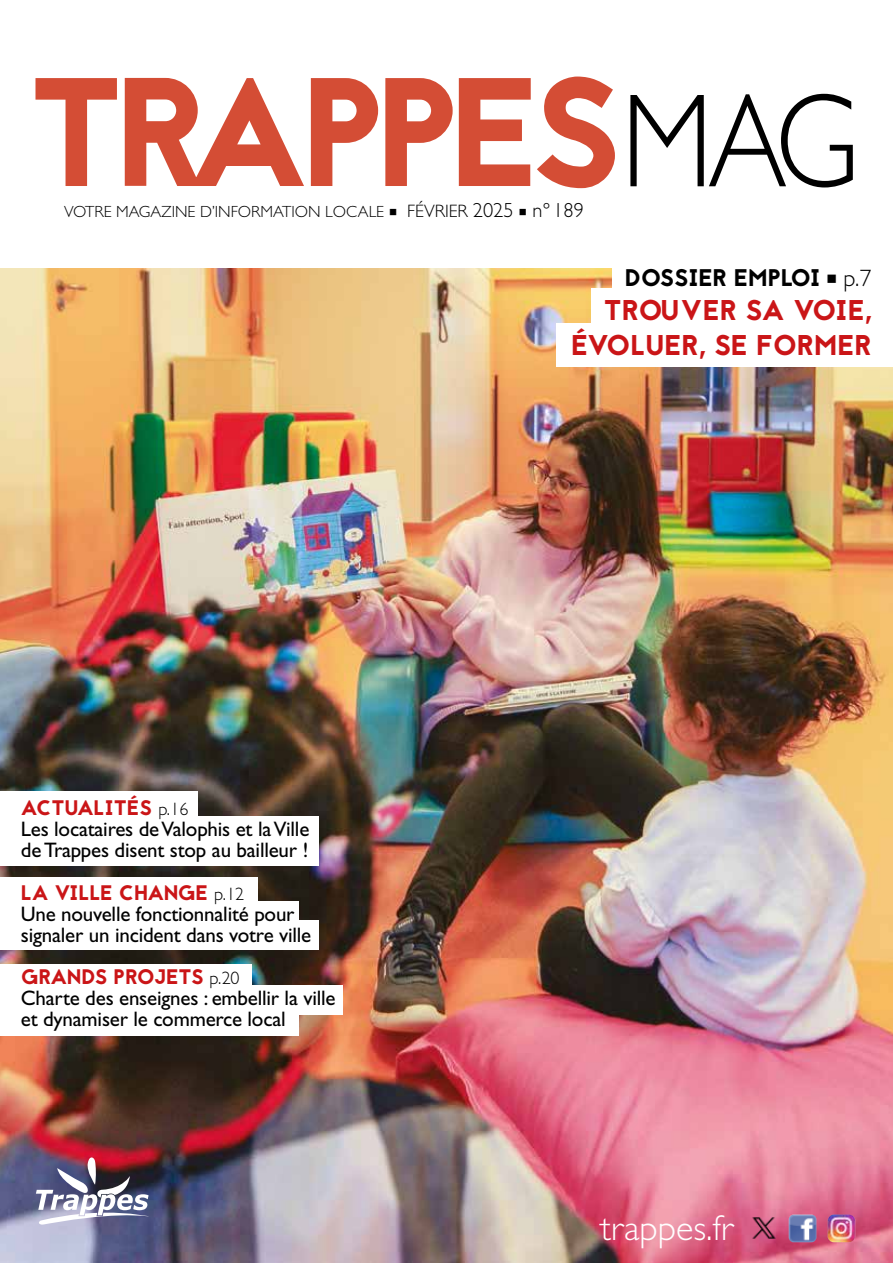
<style>
.page{position:relative;width:893px;height:1263px;background:#fff}
.page>*{position:absolute;margin:0;border:0;box-sizing:border-box;transform-origin:0 0}
.t1{font:300 36px "Gill Sans Std";color:#fff}
.t2{font:28.5px/34.5px "Jaapokki";letter-spacing:.01em;color:#ca1517;text-align:right}
.t3{font:24px "Jaapokki";color:#000}
.t4{font:21px/21px "Gill Sans Std";letter-spacing:-.01em;color:#000}
.t5{font:21px "Jaapokki";letter-spacing:-.005em;color:#ca1517}
.t6{font:300 16.2px "Gill Sans Std";color:#000}
.s1{font-size:18px}
.s2{font-size:20.4px}
.s3{font-family:"Gill Sans Std";font-weight:300;font-size:18px;color:#000}
.s4{font-family:"Gill Sans Std";font-weight:300;font-size:23.7px}
</style>
<div class="page">
<img style="left:0;top:268px;width:893px;height:995px">
<img style="left:750px;top:1214px;width:28px;height:28px">
<img style="left:789px;top:1214px;width:27px;height:28px">
<img style="left:828px;top:1214px;width:27px;height:28px">
<img style="left:36px;top:1156px;width:113px;height:69px">
<svg style="left:36px;top:77px;width:579px;height:111px"></svg>
<svg style="left:630px;top:94px;width:223px;height:93px"></svg>
<div style="left:0;top:791px;width:198px;height:29px;background:#fff"></div>
<div style="left:0;top:816px;width:318px;height:30px;background:#fff"></div>
<div style="left:0;top:836px;width:318px;height:29px;background:#fff"></div>
<div style="left:0;top:877px;width:257px;height:31px;background:#fff"></div>
<div style="left:0;top:985px;width:342px;height:30px;background:#fff"></div>
<div style="left:0;top:964px;width:251px;height:30px;background:#fff"></div>
<div style="left:0;top:901px;width:298px;height:30px;background:#fff"></div>
<div style="left:0;top:920px;width:318px;height:29px;background:#fff"></div>
<div style="left:591px;top:288px;width:302px;height:43px;background:#fff"></div>
<div style="left:557px;top:324px;width:336px;height:43px;background:#fff"></div>
<div style="left:612px;top:256px;width:281px;height:42px;background:#fff"></div>
<div style="left:0;top:1006px;width:298px;height:29px;background:#fff"></div>
<p class="t6" style="left:64px;top:203px;width:521px">VOTRE MAGAZINE D’INFORMATION LOCALE ■ <span class="s1">FÉVRIER</span> <span class="s2">2025</span> ■ <span class="s2">n° 189</span></p>
<p class="t5" style="left:21px;top:793px;width:169px">ACTUALITÉS <span class="s3">p.16</span></p>
<p class="t4" style="left:21px;top:818px;width:290px">Les locataires de Valophis et la Ville de Trappes disent stop au bailleur !</p>
<p class="t5" style="left:21px;top:878px;width:225px">LA VILLE CHANGE <span class="s3">p.12</span></p>
<p class="t4" style="left:21px;top:904px;width:292px">Une nouvelle fonctionnalité pour signaler un incident dans votre ville</p>
<p class="t5" style="left:21px;top:962px;width:220px">GRANDS PROJETS <span class="s3">p.20</span></p>
<p class="t4" style="left:21px;top:988px;width:316px">Charte des enseignes : embellir la ville et dynamiser le commerce local</p>
<p class="t3" style="left:625px;top:261px;width:248px">DOSSIER EMPLOI ■ <span class="s4">p.7</span></p>
<h2 class="t2" style="left:571px;top:294px;width:302px">TROUVER SA VOIE,<br>ÉVOLUER, SE FORMER</h2>
<h1 class="t1" style="left:600px;top:1208px;width:134px">trappes.fr</h1>
</div>
